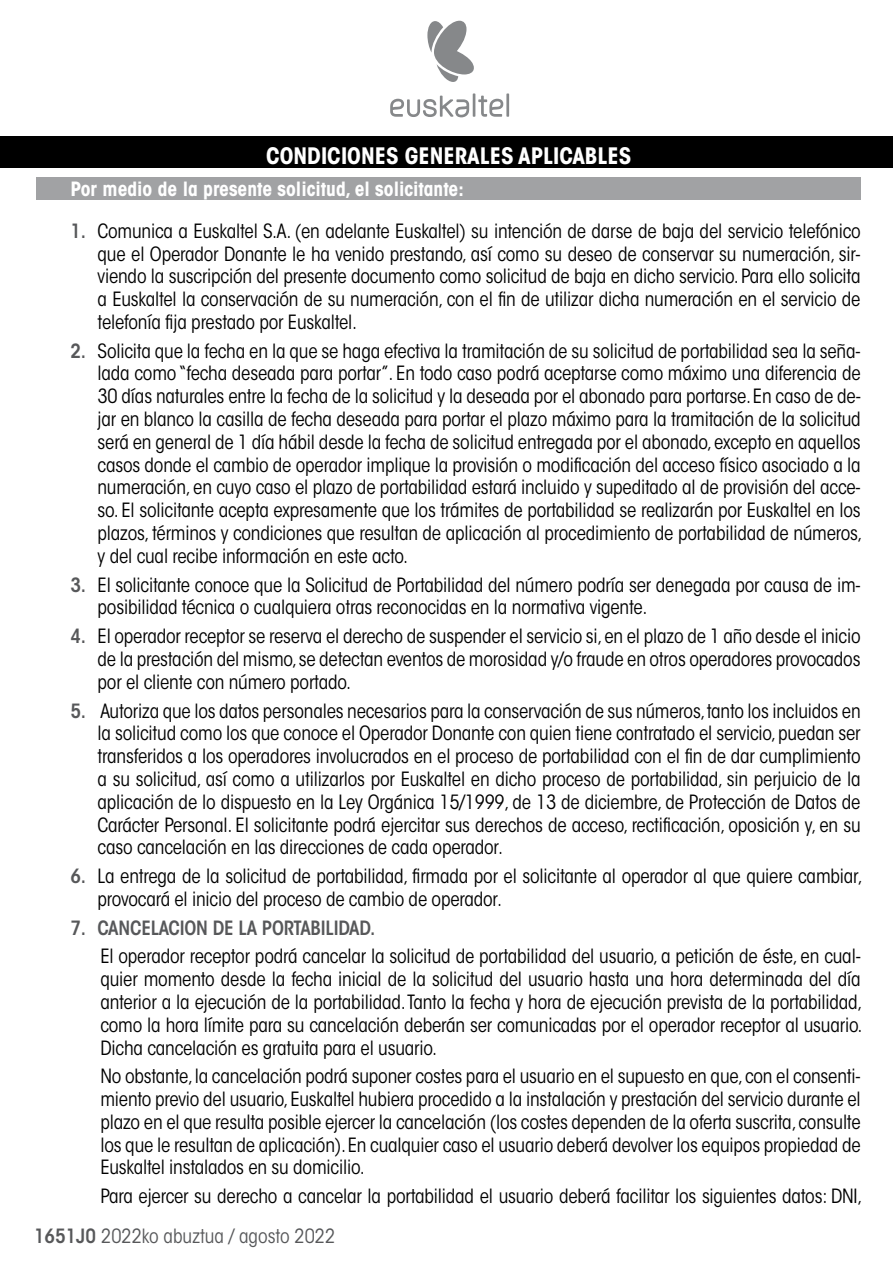
<style>
.page{position:relative;width:893px;height:1263px;background:#fff}
.page>*{position:absolute;margin:0;border:0;box-sizing:border-box;transform-origin:0 0}
.t1{font:700 condensed 22.5px "ITC Avant Garde Std";color:#fff}
.t2{font:condensed 19.5px/22.8px "ITC Avant Garde Std";letter-spacing:-.01em;color:#000;text-align:justify}
.t3{font:700 condensed 19.5px "ITC Avant Garde Std";color:#fff}
.t4{font:condensed 19.5px "ITC Avant Garde Std";color:#57585a}
.t5{font:600 condensed 19.5px "ITC Avant Garde Std";letter-spacing:-.01em;color:#57585a}
.s1{font-weight:600;color:#57585a}
.s2{font-weight:600}
</style>
<div class="page">
<div style="left:0;top:136px;width:893px;height:31px;background:#000"></div>
<div style="left:37px;top:178px;width:824px;height:22px;background:#a1a2a4"></div>
<svg style="left:390px;top:93px;width:119px;height:24px"></svg>
<svg style="left:427px;top:20px;width:47px;height:62px"></svg>
<p class="t1" style="left:266px;top:141px;width:367px">CONDICIONES GENERALES APLICABLES</p>
<p class="t3" style="left:71px;top:177px;width:395px">Por medio de la presente solicitud, el solicitante:</p>
<p class="t2" style="left:98px;top:219px;width:765px;text-indent:-27px"><span class="s1">1.</span> Comunica a Euskaltel S.A. (en adelante Euskaltel) su intención de darse de baja del servicio telefónico que el Operador Donante le ha venido prestando, así como su deseo de conservar su numeración, sir&shy;viendo la suscripción del presente documento como solicitud de baja en dicho servicio. Para ello solicita a Euskaltel la conservación de su numeración, con el fin de utilizar dicha numeración en el servicio de telefonía fija prestado por Euskaltel.</p>
<p class="t2" style="left:98px;top:339px;width:766px;text-indent:-27px"><span class="s1">2.</span> Solicita que la fecha en la que se haga efectiva la tramitación de su solicitud de portabilidad sea la seña&shy;lada como “fecha deseada para portar”. En todo caso podrá aceptarse como máximo una diferencia de 30 días naturales entre la fecha de la solicitud y la deseada por el abonado para portarse. En caso de de&shy;jar en blanco la casilla de fecha deseada para portar el plazo máximo para la tramitación de la solicitud será en general de 1 día hábil desde la fecha de solicitud entregada por el abonado, excepto en aquellos casos donde el cambio de operador implique la provisión o modificación del acceso físico asociado a la numeración, en cuyo caso el plazo de portabilidad estará incluido y supeditado al de provisión del acce&shy;so. El solicitante acepta expresamente que los trámites de portabilidad se realizarán por Euskaltel en los plazos, términos y condiciones que resultan de aplicación al procedimiento de portabilidad de números, y del cual recibe información en este acto.</p>
<p class="t2" style="left:98px;top:573px;width:764px;text-indent:-27px"><span class="s1">3.</span> El solicitante conoce que la Solicitud de Portabilidad del número podría ser denegada por causa de im&shy;posibilidad técnica o cualquiera otras reconocidas en la normativa vigente.</p>
<p class="t2" style="left:98px;top:625px;width:765px;text-indent:-27px"><span class="s1">4.</span> El operador receptor se reserva el derecho de suspender el servicio si, en el plazo de 1 año desde el inicio de la prestación del mismo, se detectan eventos de morosidad y/o fraude en otros operadores provocados por el cliente con número portado.</p>
<p class="t2" style="left:98px;top:699px;width:765px;text-indent:-27px"><span class="s1">5.</span> Autoriza que los datos personales necesarios para la conservación de sus números, tanto los incluidos en la solicitud como los que conoce el Operador Donante con quien tiene contratado el servicio, puedan ser transferidos a los operadores involucrados en el proceso de portabilidad con el fin de dar cumplimiento a su solicitud, así como a utilizarlos por Euskaltel en dicho proceso de portabilidad, sin perjuicio de la aplicación de lo dispuesto en la Ley Orgánica 15/1999, de 13 de diciembre, de Protección de Datos de Carácter Personal. El solicitante podrá ejercitar sus derechos de acceso, rectificación, oposición y, en su caso cancelación en las direcciones de cada operador.</p>
<p class="t2" style="left:98px;top:865px;width:767px;text-indent:-27px"><span class="s1">6.</span> La entrega de la solicitud de portabilidad, firmada por el solicitante al operador al que quiere cambiar, provocará el inicio del proceso de cambio de operador.</p>
<p class="t5" style="left:71px;top:915px;width:306px">7. CANCELACION DE LA PORTABILIDAD.</p>
<p class="t2" style="left:100px;top:945px;width:764px">El operador receptor podrá cancelar la solicitud de portabilidad del usuario, a petición de éste, en cual&shy;quier momento desde la fecha inicial de la solicitud del usuario hasta una hora determinada del día anterior a la ejecución de la portabilidad. Tanto la fecha y hora de ejecución prevista de la portabilidad, como la hora límite para su cancelación deberán ser comunicadas por el operador receptor al usuario.<br>Dicha cancelación es gratuita para el usuario.</p>
<p class="t2" style="left:100px;top:1065px;width:762px">No obstante, la cancelación podrá suponer costes para el usuario en el supuesto en que, con el consenti&shy;miento previo del usuario, Euskaltel hubiera procedido a la instalación y prestación del servicio durante el plazo en el que resulta posible ejercer la cancelación (los costes dependen de la oferta suscrita, consulte los que le resultan de aplicación). En cualquier caso el usuario deberá devolver los equipos propiedad de Euskaltel instalados en su domicilio.</p>
<p class="t2" style="left:100px;top:1185px;width:764px">Para ejercer su derecho a cancelar la portabilidad el usuario deberá facilitar los siguientes datos: DNI,</p>
<p class="t4" style="left:34px;top:1224px;width:303px"><span class="s2">1651J0</span> 2022ko abuztua / agosto 2022</p>
</div>
